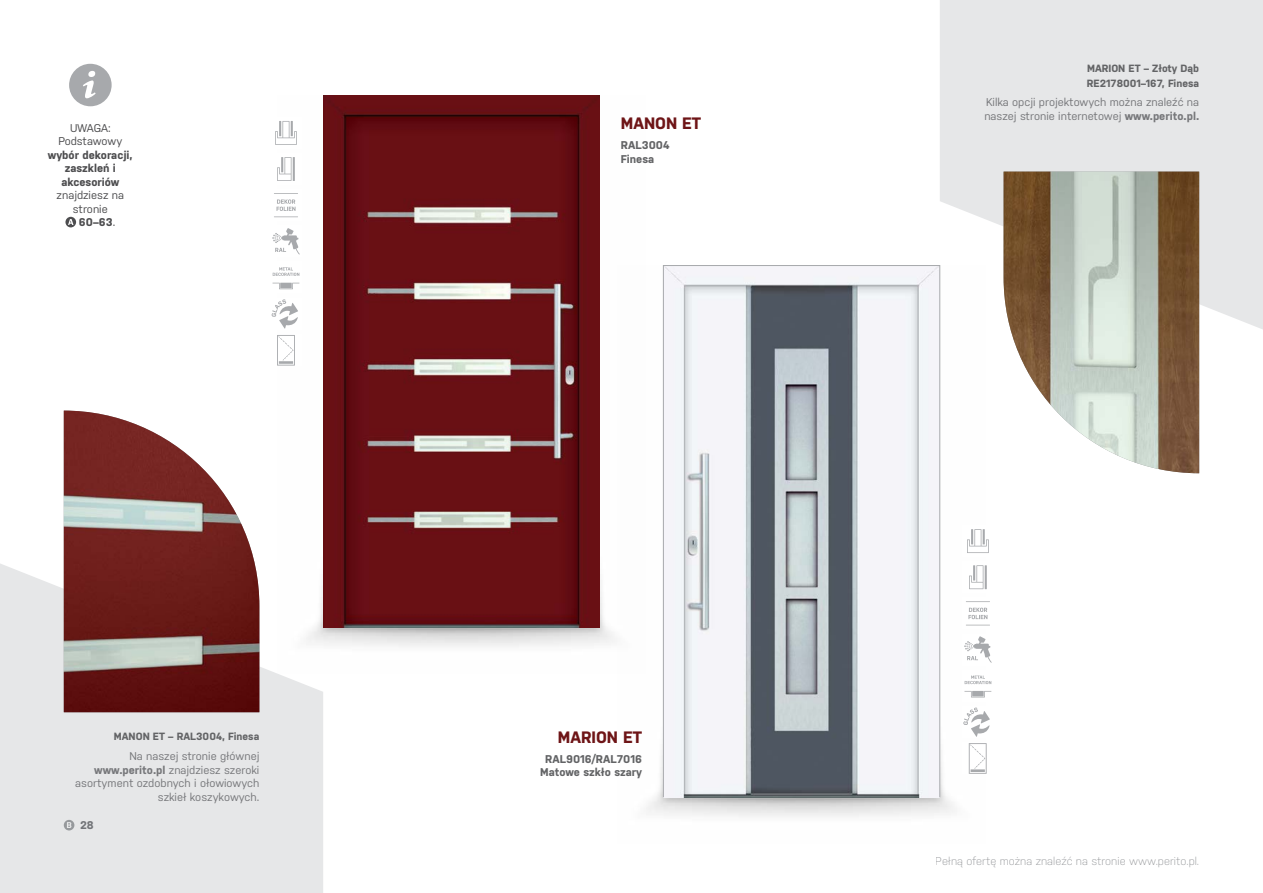
<style>
.page{position:relative;width:1263px;height:893px;background:#fff}
.page>*{position:absolute;margin:0;border:0;box-sizing:border-box;transform-origin:0 0}
.t1{font:700 16.5px "Nudista";color:#6e1517}
.t2{font:11.25px/13.5px "Nudista";color:#77787b;text-align:right}
.t3{font:300 11.25px "Nudista";color:#939598}
.t4{font:700 11.25px/13.5px "Nudista";color:#636466}
.t5{font:700 11.25px/13.5px "Nudista";color:#4d4d4f;text-align:center}
.t6{font:11.25px/13.5px "Nudista";color:#4d4d4f;text-align:center}
.t7{font:700 11.25px "Nudista";color:#808285}
.t8{font:700 10.5px/15px "Nudista";color:#636466}
.s1{font-weight:400}
.s2{font-weight:700}
</style>
<div class="page">
<svg style="left:940px;top:0;width:323px;height:330px;background:#e7e8e9"></svg>
<img style="left:646px;top:266px;width:340px;height:551px">
<img style="left:323px;top:580px;width:292px;height:67px">
<svg style="left:0;top:563px;width:323px;height:330px;background:#e8e8e9"></svg>
<img style="left:64px;top:411px;width:195px;height:301px">
<img style="left:1003px;top:172px;width:196px;height:301px">
<svg style="left:64px;top:820px;width:10px;height:10px"></svg>
<img style="left:323px;top:96px;width:277px;height:531px">
<img style="left:665px;top:267px;width:273px;height:529px">
<div style="left:663px;top:265px;width:277px;height:533px;border:1px solid #a7a9ac"></div>
<div style="left:962px;top:525px;width:32px;height:32px;background:#fff"></div>
<svg style="left:967px;top:529px;width:22px;height:24px"></svg>
<div style="left:962px;top:561px;width:32px;height:32px;background:#fff"></div>
<svg style="left:969px;top:565px;width:18px;height:24px"></svg>
<div style="left:962px;top:597px;width:32px;height:32px;background:#fff"></div>
<svg style="left:966px;top:601px;width:24px;height:24px"></svg>
<div style="left:962px;top:634px;width:32px;height:31px;background:#fff"></div>
<svg style="left:964px;top:636px;width:28px;height:27px"></svg>
<div style="left:962px;top:670px;width:32px;height:32px;background:#fff"></div>
<svg style="left:964px;top:675px;width:27px;height:22px"></svg>
<svg style="left:275px;top:121px;width:22px;height:24px"></svg>
<svg style="left:277px;top:157px;width:18px;height:24px"></svg>
<svg style="left:274px;top:193px;width:24px;height:24px"></svg>
<svg style="left:272px;top:228px;width:28px;height:26px"></svg>
<svg style="left:273px;top:267px;width:26px;height:22px"></svg>
<svg style="left:65px;top:217px;width:11px;height:10px"></svg>
<svg style="left:69px;top:64px;width:43px;height:42px"></svg>
<svg style="left:272px;top:299px;width:26px;height:30px"></svg>
<svg style="left:277px;top:335px;width:18px;height:31px"></svg>
<div style="left:962px;top:706px;width:32px;height:32px;background:#fff"></div>
<svg style="left:963px;top:707px;width:27px;height:30px"></svg>
<div style="left:962px;top:742px;width:32px;height:32px;background:#fff"></div>
<svg style="left:969px;top:743px;width:18px;height:31px"></svg>
<p class="t6" style="left:58px;top:120px;width:66px">UWAGA:<br>Podstawowy</p>
<p class="t5" style="left:48px;top:147px;width:86px">wybór dekoracji, zaszkleń i akcesoriów</p>
<p class="t6" style="left:57px;top:188px;width:69px">znajdziesz na</p>
<p class="t6" style="left:73px;top:201px;width:36px">stronie</p>
<p class="t5" style="left:79px;top:214px;width:38px">60–63<span class="s1">.</span></p>
<p class="t8" style="left:114px;top:728px;width:147px">MANON ET – RAL3004, Finesa</p>
<p class="t2" style="left:75px;top:749px;width:186px">Na naszej stronie głównej <span class="s2">www.perito.pl</span> znajdziesz szeroki asortyment ozdobnych i ołowiowych szkieł koszykowych.</p>
<p class="t7" style="left:64px;top:817px;width:32px">28 28</p>
<h1 class="t1" style="left:621px;top:111px;width:82px">MANON ET</h1>
<p class="t4" style="left:621px;top:137px;width:50px">RAL3004<br>Finesa</p>
<h1 class="t1" style="left:558px;top:725px;width:86px">MARION ET</h1>
<p class="t4" style="left:540px;top:751px;width:103px;text-align:center">RAL9016/RAL7016<br>Matowe szkło szary</p>
<p class="t8" style="left:1087px;top:59px;width:114px">MARION ET – Złoty Dąb<br>RE2178001–167, Finesa</p>
<p class="t2" style="left:984px;top:95px;width:216px;text-align:left">Kilka opcji projektowych można znaleźć na naszej stronie internetowej <span class="s2">www.perito.pl.</span></p>
<p class="t3" style="left:936px;top:853px;width:265px">Pełną ofertę można znaleźć na stronie www.perito.pl.</p>
</div>
